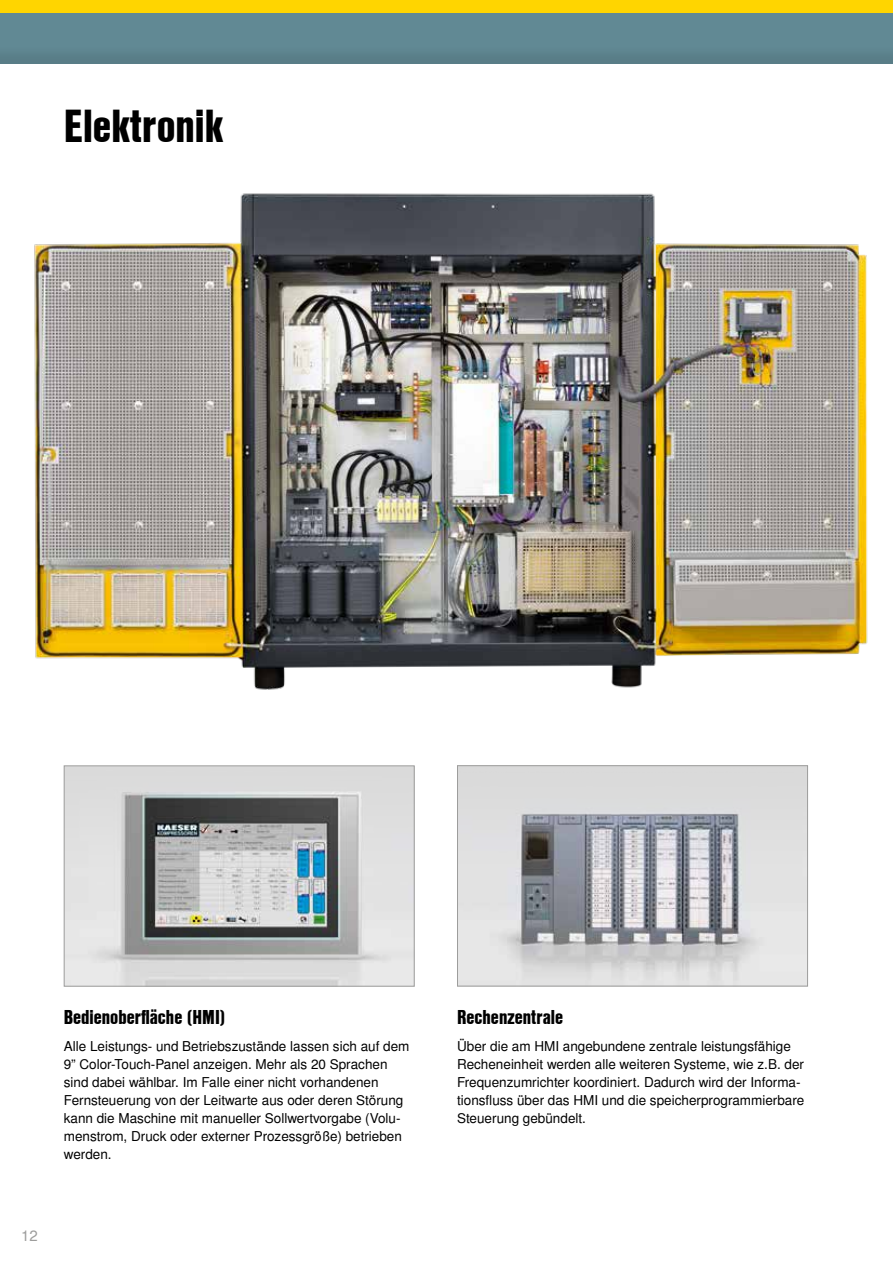
<style>
.page{position:relative;width:893px;height:1263px;background:#fff}
.page>*{position:absolute;margin:0;border:0;box-sizing:border-box;transform-origin:0 0}
.t1{font:45px "Nimbus San L Bla Con";color:#000}
.t2{font:19.5px "Nimbus San L Bla Con";color:#000}
.t3{font:15px "Nimbus San L";color:#9d9d9c}
.t4{font:13.5px/18px "Nimbus San L";color:#000}
</style>
<div class="page">
<div style="left:0;top:0;width:893px;height:891px;background:#618994"></div>
<div style="left:0;top:45px;width:893px;height:833px;background:#5a808a"></div>
<div style="left:0;top:64px;width:893px;height:816px;background:#fff"></div>
<div style="left:0;top:818px;width:893px;height:108px;background:#fff"></div>
<img style="left:459px;top:767px;width:347px;height:217px">
<div style="left:457px;top:765px;width:351px;height:221px;border:1px solid #9d9d9c"></div>
<div style="left:0;top:0;width:893px;height:13px;background:#ffd500"></div>
<img style="left:34px;top:193px;width:834px;height:497px">
<img style="left:66px;top:767px;width:347px;height:217px">
<div style="left:64px;top:765px;width:351px;height:221px;border:1px solid #9d9d9c"></div>
<h1 class="t1" style="left:64px;top:92px;width:161px">Elektronik</h1>
<h2 class="t2" style="left:64px;top:1003px;width:163px">Bedienoberfläche (HMI)</h2>
<p class="t4" style="left:64px;top:1038px;width:347px">Alle Leistungs- und Betriebszustände lassen sich auf dem 9” Color-Touch-Panel anzeigen. Mehr als 20 Sprachen sind dabei wählbar. Im Falle einer nicht vorhandenen Fernsteuerung von der Leitwarte aus oder deren Störung kann die Maschine mit manueller Sollwertvorgabe (Volu&shy;menstrom, Druck oder externer Prozessgröße) betrieben werden.</p>
<p class="t3" style="left:21px;top:1226px;width:18px">12</p>
<h2 class="t2" style="left:457px;top:1003px;width:108px">Rechenzentrale</h2>
<p class="t4" style="left:457px;top:1038px;width:349px">Über die am HMI angebundene zentrale leistungsfähige Recheneinheit werden alle weiteren Systeme, wie z.B. der Frequenzumrichter koordiniert. Dadurch wird der Informa&shy;tionsfluss über das HMI und die speicherprogrammierbare Steuerung gebündelt.</p>
</div>
